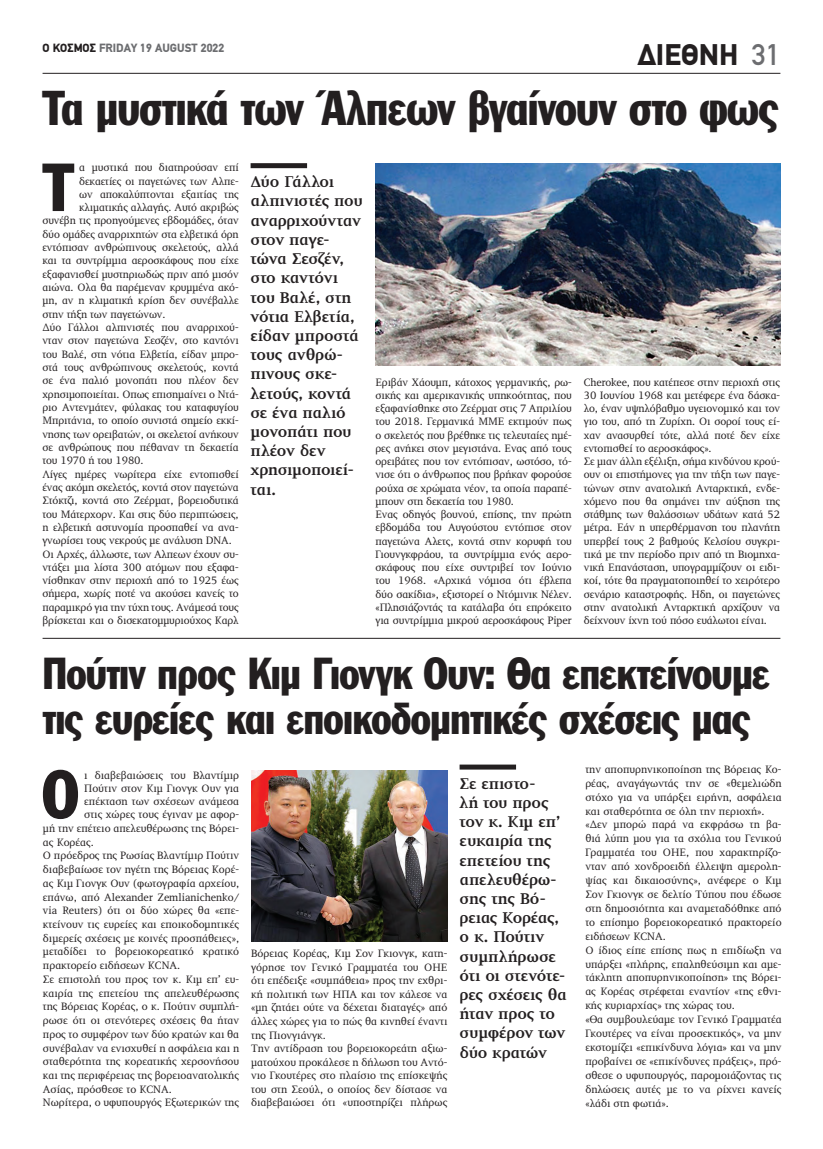
<style>
.page{position:relative;width:823px;height:1149px;background:#fff}
.page>*{position:absolute;margin:0;border:0;box-sizing:border-box;transform-origin:0 0}
.t1{font:66.6px "Franklin Gothic Greek Cond";color:#231f20}
.t2{font:48px "Franklin Gothic Greek Cond";letter-spacing:-.02em;color:#231f20}
.t3{font:44px/45px "Franklin Gothic Greek Cond";letter-spacing:-.02em;color:#231f20}
.t4{font:900 30px "PF Din Text";color:#231f20}
.t5{font:700 16px/19.2px "PF Diplomat";letter-spacing:-.015em;color:#231f20}
.t6{font:900 12px "PF Din Text";color:#6c6d70}
.t7{font:11px/13.2px "PF Diplomat";letter-spacing:-.01em;color:#231f20}
.s1{color:#231f20}
.s2{font-weight:500;color:#6c6d70}
</style>
<div class="page">
<hr style="left:43px;top:73px;width:737px;height:1px;background:#231f20">
<div style="left:459px;top:764px;width:56px;height:5px;background:#231f20"></div>
<img style="left:251px;top:770px;width:196px;height:171px">
<hr style="left:43px;top:638px;width:737px;height:1px;background:#231f20">
<div style="left:250px;top:163px;width:57px;height:5px;background:#231f20"></div>
<img style="left:375px;top:163px;width:405px;height:203px">
<p class="t6" style="left:43px;top:40px;width:183px"><span class="s1">Ο ΚΟΣΜΟΣ</span> FRIDAY 19 AUGUST 2022</p>
<h3 class="t4" style="left:637px;top:37px;width:102px">ΔΙΕΘΝΗ</h3>
<h3 class="t4" style="left:585px;top:37px;width:196px">ΔΙΑΦΗΜΙΣ <span class="s2">31</span></h3>
<h2 class="t2" style="left:43px;top:81px;width:737px">Τα μυστικά των Άλπεων βγαίνουν στο φως</h2>
<h1 class="t1" style="left:43px;top:149px;width:32px">Τ</h1>
<p class="t7" style="left:79px;top:161px;width:161px">α μυστικά που διατηρούσαν επί</p>
<p class="t7" style="left:79px;top:174px;width:161px">δεκαετίες οι παγετώνες των Αλπε-</p>
<p class="t7" style="left:79px;top:188px;width:161px">ων αποκαλύπτονται εξαιτίας της</p>
<p class="t7" style="left:79px;top:201px;width:161px">κλιματικής αλλαγής. Αυτό ακριβώς</p>
<p class="t7" style="left:42px;top:214px;width:198px">συνέβη τις προηγούμενες εβδομάδες, όταν</p>
<p class="t7" style="left:42px;top:227px;width:198px">δύο ομάδες αναρριχητών στα ελβετικά όρη</p>
<p class="t7" style="left:42px;top:241px;width:198px">εντόπισαν ανθρώπινους σκελετούς, αλλά</p>
<p class="t7" style="left:42px;top:254px;width:198px">και τα συντρίμμια αεροσκάφους που είχε</p>
<p class="t7" style="left:42px;top:267px;width:198px">εξαφανισθεί μυστηριωδώς πριν από μισόν</p>
<p class="t7" style="left:42px;top:281px;width:198px">αιώνα. Ολα θα παρέμεναν κρυμμένα ακό-</p>
<p class="t7" style="left:42px;top:294px;width:198px">μη, αν η κλιματική κρίση δεν συνέβαλλε</p>
<p class="t7" style="left:42px;top:307px;width:124px">στην τήξη των παγετώνων.</p>
<p class="t7" style="left:42px;top:321px;width:198px">Δύο Γάλλοι αλπινιστές που αναρριχού-</p>
<p class="t7" style="left:42px;top:334px;width:198px">νταν στον παγετώνα Σεσζέν, στο καντόνι</p>
<p class="t7" style="left:42px;top:347px;width:198px">του Βαλέ, στη νότια Ελβετία, είδαν μπρο-</p>
<p class="t7" style="left:42px;top:361px;width:198px">στά τους ανθρώπινους σκελετούς, κοντά</p>
<p class="t7" style="left:42px;top:374px;width:198px">σε ένα παλιό μονοπάτι που πλέον δεν</p>
<p class="t7" style="left:42px;top:387px;width:198px">χρησιμοποιείται. Οπως επισημαίνει ο Ντά-</p>
<p class="t7" style="left:42px;top:401px;width:198px">ριο Αντενμάτεν, φύλακας του καταφυγίου</p>
<p class="t7" style="left:42px;top:414px;width:198px">Μπριτάνια, το οποίο συνιστά σημείο εκκί-</p>
<p class="t7" style="left:42px;top:427px;width:198px">νησης των ορειβατών, οι σκελετοί ανήκουν</p>
<p class="t7" style="left:42px;top:441px;width:198px">σε ανθρώπους που πέθαναν τη δεκαετία</p>
<p class="t7" style="left:42px;top:454px;width:102px">του 1970 ή του 1980.</p>
<p class="t7" style="left:42px;top:467px;width:198px">Λίγες ημέρες νωρίτερα είχε εντοπισθεί</p>
<p class="t7" style="left:42px;top:480px;width:198px">ένας ακόμη σκελετός, κοντά στον παγετώνα</p>
<p class="t7" style="left:42px;top:494px;width:198px">Στόκτζι, κοντά στο Ζεέρματ, βορειοδυτικά</p>
<p class="t7" style="left:42px;top:507px;width:198px">του Μάτερχορν. Και στις δύο περιπτώσεις,</p>
<p class="t7" style="left:42px;top:520px;width:198px">η ελβετική αστυνομία προσπαθεί να ανα-</p>
<p class="t7" style="left:42px;top:534px;width:191px">γνωρίσει τους νεκρούς με ανάλυση DNA.</p>
<p class="t7" style="left:42px;top:547px;width:198px">Οι Αρχές, άλλωστε, των Αλπεων έχουν συ-</p>
<p class="t7" style="left:42px;top:560px;width:198px">ντάξει μια λίστα 300 ατόμων που εξαφα-</p>
<p class="t7" style="left:42px;top:574px;width:198px">νίσθηκαν στην περιοχή από το 1925 έως</p>
<p class="t7" style="left:42px;top:587px;width:198px">σήμερα, χωρίς ποτέ να ακούσει κανείς το</p>
<p class="t7" style="left:42px;top:600px;width:198px">παραμικρό για την τύχη τους. Ανάμεσά τους</p>
<p class="t7" style="left:42px;top:614px;width:198px">βρίσκεται και ο δισεκατομμυριούχος Καρλ</p>
<h3 class="t5" style="left:250px;top:172px;width:114px">Δύο Γάλλοι αλπινιστές που αναρριχούνταν στον παγε&shy;τώνα Σεσζέν, στο καντόνι του Βαλέ, στη νότια Ελβετία, είδαν μπροστά τους ανθρώ&shy;πινους σκε&shy;λετούς, κοντά σε ένα παλιό μονοπάτι που πλέον δεν χρησιμοποιεί&shy;ται.</h3>
<p class="t7" style="left:375px;top:375px;width:198px">Εριβάν Χάουμπ, κάτοχος γερμανικής, ρω&shy;σικής και αμερικανικής υπηκοότητας, που εξαφανίσθηκε στο Ζεέρματ στις 7 Απριλίου του 2018. Γερμανικά ΜΜΕ εκτιμούν πως ο σκελετός που βρέθηκε τις τελευταίες ημέ&shy;ρες ανήκει στον μεγιστάνα. Ενας από τους ορειβάτες που τον εντόπισαν, ωστόσο, τό&shy;νισε ότι ο άνθρωπος που βρήκαν φορούσε ρούχα σε χρώματα νέον, τα οποία παραπέ&shy;μπουν στη δεκαετία του 1980.<br>Ενας οδηγός βουνού, επίσης, την πρώτη εβδομάδα του Αυγούστου εντόπισε στον παγετώνα Αλετς, κοντά στην κορυφή του Γιουνγκφράου, τα συντρίμμια ενός αερο&shy;σκάφους που είχε συντριβεί τον Ιούνιο του 1968. «Αρχικά νόμισα ότι έβλεπα δύο σακίδια», εξιστορεί ο Ντόμινικ Νέλεν. «Πλησιάζοντάς τα κατάλαβα ότι επρόκειτο για συντρίμμια μικρού αεροσκάφους Piper</p>
<p class="t7" style="left:583px;top:375px;width:198px">Cherokee, που κατέπεσε στην περιοχή στις 30 Ιουνίου 1968 και μετέφερε ένα δάσκα&shy;λο, έναν υψηλόβαθμο υγειονομικό και τον γιο του, από τη Ζυρίχη. Οι σοροί τους εί&shy;χαν ανασυρθεί τότε, αλλά ποτέ δεν είχε εντοπισθεί το αεροσκάφος».<br>Σε μιαν άλλη εξέλιξη, σήμα κινδύνου κρού&shy;ουν οι επιστήμονες για την τήξη των παγε&shy;τώνων στην ανατολική Ανταρκτική, ενδε&shy;χόμενο που θα σημάνει την αύξηση της στάθμης των θαλάσσιων υδάτων κατά 52 μέτρα. Εάν η υπερθέρμανση του πλανήτη υπερβεί τους 2 βαθμούς Κελσίου συγκρι&shy;τικά με την περίοδο πριν από τη Βιομηχα&shy;νική Επανάσταση, υπογραμμίζουν οι ειδι&shy;κοί, τότε θα πραγματοποιηθεί το χειρότερο σενάριο καταστροφής. Ηδη, οι παγετώνες στην ανατολική Ανταρκτική αρχίζουν να δείχνουν ίχνη τού πόσο ευάλωτοι είναι.</p>
<h3 class="t3" style="left:43px;top:651px;width:728px">Πούτιν προς Κιμ Γιονγκ Ουν: Θα επεκτείνουμε τις ευρείες και εποικοδομητικές σχέσεις μας</h3>
<h1 class="t1" style="left:42px;top:756px;width:38px">Ο</h1>
<p class="t7" style="left:84px;top:768px;width:156px">ι διαβεβαιώσεις του Βλαντίμιρ</p>
<p class="t7" style="left:84px;top:781px;width:156px">Πούτιν στον Κιμ Γιονγκ Ουν για</p>
<p class="t7" style="left:84px;top:794px;width:156px">επέκταση των σχέσεων ανάμεσα</p>
<p class="t7" style="left:84px;top:807px;width:156px">στις χώρες τους έγιναν με αφορ-</p>
<p class="t7" style="left:43px;top:821px;width:198px">μή την επέτειο απελευθέρωσης της Βόρει-</p>
<p class="t7" style="left:43px;top:835px;width:52px">ας Κορέας.</p>
<p class="t7" style="left:43px;top:849px;width:198px">Ο πρόεδρος της Ρωσίας Βλαντίμιρ Πούτιν</p>
<p class="t7" style="left:43px;top:862px;width:198px">διαβεβαίωσε τον ηγέτη της Βόρειας Κορέ-</p>
<p class="t7" style="left:43px;top:876px;width:198px">ας Κιμ Γιονγκ Ουν (φωτογραφία αρχείου,</p>
<p class="t7" style="left:43px;top:890px;width:198px">επάνω, από Alexander Zemlianichenko/</p>
<p class="t7" style="left:43px;top:903px;width:198px">via Reuters) ότι οι δύο χώρες θα «επε-</p>
<p class="t7" style="left:43px;top:917px;width:198px">κτείνουν τις ευρείες και εποικοδομητικές</p>
<p class="t7" style="left:43px;top:931px;width:198px">διμερείς σχέσεις με κοινές προσπάθειες»,</p>
<p class="t7" style="left:43px;top:945px;width:198px">μεταδίδει το βορειοκορεατικό κρατικό</p>
<p class="t7" style="left:43px;top:958px;width:139px">πρακτορείο ειδήσεων KCNA.</p>
<p class="t7" style="left:43px;top:972px;width:198px">Σε επιστολή του προς τον κ. Κιμ επ’ ευ-</p>
<p class="t7" style="left:43px;top:986px;width:198px">καιρία της επετείου της απελευθέρωσης</p>
<p class="t7" style="left:43px;top:999px;width:198px">της Βόρειας Κορέας, ο κ. Πούτιν συμπλή-</p>
<p class="t7" style="left:43px;top:1013px;width:198px">ρωσε ότι οι στενότερες σχέσεις θα ήταν</p>
<p class="t7" style="left:43px;top:1027px;width:198px">προς το συμφέρον των δύο κρατών και θα</p>
<p class="t7" style="left:43px;top:1041px;width:198px">συνέβαλαν να ενισχυθεί η ασφάλεια και η</p>
<p class="t7" style="left:43px;top:1054px;width:198px">σταθερότητα της κορεατικής χερσονήσου</p>
<p class="t7" style="left:43px;top:1068px;width:198px">και της περιφέρειας της βορειοανατολικής</p>
<p class="t7" style="left:43px;top:1082px;width:130px">Ασίας, πρόσθεσε το KCNA.</p>
<p class="t7" style="left:43px;top:1096px;width:198px">Νωρίτερα, ο υφυπουργός Εξωτερικών της</p>
<p class="t7" style="left:251px;top:946px;width:198px;line-height:13.6px">Βόρειας Κορέας, Κιμ Σον Γκιονγκ, κατη&shy;γόρησε τον Γενικό Γραμματέα του ΟΗΕ ότι επέδειξε «συμπάθεια» προς την εχθρι&shy;κή πολιτική των ΗΠΑ και τον κάλεσε να «μη ζητάει ούτε να δέχεται διαταγές» από άλλες χώρες για το πώς θα κινηθεί έναντι της Πιονγιάνγκ.<br>Την αντίδραση του βορειοκορεάτη αξιω&shy;ματούχου προκάλεσε η δήλωση του Αντό&shy;νιο Γκουτέρες στο πλαίσιο της επίσκεψής του στη Σεούλ, ο οποίος δεν δίστασε να διαβεβαιώσει ότι «υποστηρίζει πλήρως</p>
<h3 class="t5" style="left:459px;top:773px;width:108px">Σε επιστο-<br>λή του προς τον κ. Κιμ επ’ ευκαιρία της επετείου της απελευθέρω&shy;σης της Βό&shy;ρειας Κορέας, ο κ. Πούτιν συμπλήρωσε ότι οι στενότε&shy;ρες σχέσεις θα ήταν προς το συμφέρον των δύο κρατών</h3>
<p class="t7" style="left:585px;top:762px;width:198px;line-height:13.9px">την αποπυρηνικοποίηση της Βόρειας Κο&shy;ρέας, αναγάγωντάς την σε «θεμελιώδη στόχο για να υπάρξει ειρήνη, ασφάλεια και σταθερότητα σε όλη την περιοχή». «Δεν μπορώ παρά να εκφράσω τη βα&shy;θιά λύπη μου για τα σχόλια του Γενικού Γραμματέα του ΟΗΕ, που χαρακτηρίζο&shy;νταν από χονδροειδή έλλειψη αμερολη&shy;ψίας και δικαιοσύνης», ανέφερε ο Κιμ Σον Γκιονγκ σε δελτίο Τύπου που έδωσε στη δημοσιότητα και αναμεταδόθηκε από το επίσημο βορειοκορεατικό πρακτορείο ειδήσεων KCNA.<br>Ο ίδιος είπε επίσης πως η επιδίωξη να υπάρξει «πλήρης, επαληθεύσιμη και αμε&shy;τάκλητη αποπυρηνικοποίηση» της Βόρει&shy;ας Κορέας στρέφεται εναντίον «της εθνι&shy;κής κυριαρχίας» της χώρας του.<br>«Θα συμβουλεύαμε τον Γενικό Γραμματέα Γκουτέρες να είναι προσεκτικός», να μην εκστομίζει «επικίνδυνα λόγια» και να μην προβαίνει σε «επικίνδυνες πράξεις», πρό&shy;σθεσε ο υφυπουργός, παρομοιάζοντας τις δηλώσεις αυτές με το να ρίχνει κανείς «λάδι στη φωτιά».</p>
</div>
